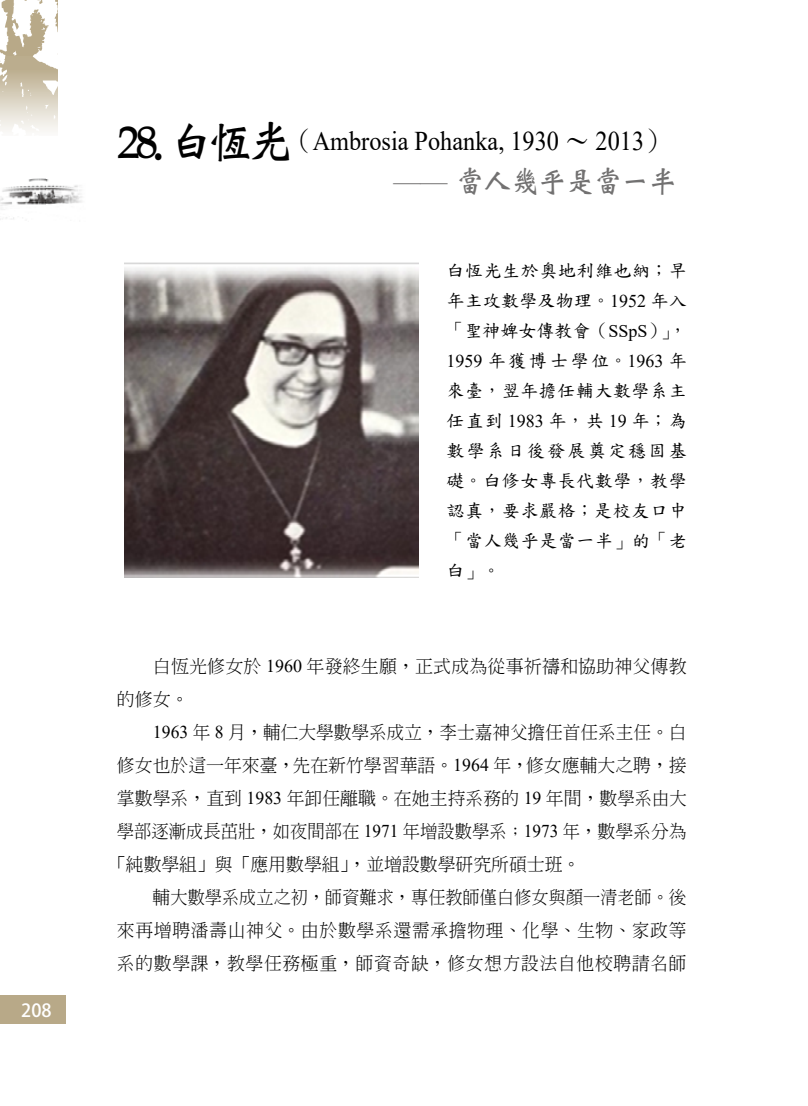
<style>
.page{position:relative;width:808px;height:1106px;background:#fff}
.page>*{position:absolute;margin:0;border:0;box-sizing:border-box;transform-origin:0 0}
.t1{font:30px "DF Wei Bei Md HKP BF";color:#727171;scale:.92 1}
.t2{font:27px "Times New Roman";color:#000;scale:.9 1}
.t3{font:300 18px/33px "Adobe Ming Std";letter-spacing:.005em;color:#000}
.t4{font:18px/30px "DF Kai Shu SB Estd BF";letter-spacing:.03em;color:#000;text-align:justify}
.t5{font:300 18px "Adobe Ming Std";letter-spacing:.035em;color:#000}
.t6{font:300 18px "Adobe Ming Std";letter-spacing:.005em;color:#000;scale:.96 1}
.t7{font:18px "Times New Roman";color:#000}
.t8{font:700 18px "Adobe Fan Heiti Std";color:#fff}
.s1{font-family:"DF Wei Bei Md HKP BF";font-size:48px}
.s2{font-family:"DF Kai Shu SB Estd BF"}
.s3{font-family:"Times New Roman";font-size:27px}
.s4{font-family:"Times New Roman"}
.s5{font-family:"Times New Roman";font-weight:400}
</style>
<div class="page">
<div style="left:0;top:995px;width:66px;height:28px;background:#b8a988"></div>
<svg style="left:0;top:0;width:58px;height:56px"></svg>
<img style="left:0;top:56px;width:58px;height:76px">
<img style="left:0;top:178px;width:72px;height:42px">
<img style="left:48px;top:181px;width:34px;height:22px">
<img style="left:0;top:182px;width:33px;height:22px">
<img style="left:124px;top:263px;width:294px;height:315px">
<p class="t8" style="left:21px;top:999px;width:32px">208</p>
<h2 class="t2" style="left:117px;top:122px;width:614px"><span class="s1">28.白恆光</span><span class="s2">（</span>Ambrosia Pohanka, 1930 <span class="s2">〜</span> 2013<span class="s2">）</span></h2>
<h1 class="t1" style="left:393px;top:166px;width:310px"><span class="s3">——</span> 當人幾乎是當一半</h1>
<p class="t4" style="left:446px;top:255px;width:242px">白恆光生於奧地利維也納；早年主攻數學及物理。<span class="s4">1952</span> 年入「聖神婢女傳教會（<span class="s4">SSpS</span>）」，</p>
<p class="t7" style="left:446px;top:348px;width:242px">1959 <span class="s2">年獲博士學位。</span>1963 <span class="s2">年</span></p>
<p class="t4" style="left:446px;top:375px;width:242px">來臺，翌年擔任輔大數學系主任直到 <span class="s4">1983</span> 年，共 <span class="s4">19</span> 年；為數學系日後發展奠定穩固基礎。白修女專長代數學，教學認真，要求嚴格；是校友口中「當人幾乎是當一半」的「老白」。</p>
<p class="t3" style="left:117px;top:649px;width:571px;text-indent:36px">白恆光修女於 <span class="s5">1960</span> 年發終生願，正式成為從事祈禱和協助神父傳教的修女。</p>
<p class="t3" style="left:153px;top:715px;width:535px"><span class="s5">1963</span> 年 <span class="s5">8</span> 月，輔仁大學數學系成立，李士嘉神父擔任首任系主任。白</p>
<p class="t3" style="left:117px;top:748px;width:571px">修女也於這一年來臺，先在新竹學習華語。<span class="s5">1964</span> 年，修女應輔大之聘，接</p>
<p class="t3" style="left:117px;top:781px;width:571px">掌數學系，直到 <span class="s5">1983</span> 年卸任離職。在她主持系務的 <span class="s5">19</span> 年間，數學系由大</p>
<p class="t6" style="left:117px;top:821px;width:595px">學部逐漸成長茁壯，如夜間部在 <span class="s5">1971</span> 年增設數學系；<span class="s5">1973</span> 年，數學系分為</p>
<p class="t3" style="left:108px;top:847px;width:474px">「純數學組」與「應用數學組」，並增設數學研究所碩士班。</p>
<p class="t3" style="left:153px;top:880px;width:536px">輔大數學系成立之初，師資難求，專任教師僅白修女與顏一清老師。後</p>
<p class="t5" style="left:117px;top:920px;width:571px">來再增聘潘壽山神父。由於數學系還需承擔物理、化學、生物、家政等</p>
<p class="t5" style="left:117px;top:953px;width:571px">系的數學課，教學任務極重，師資奇缺，修女想方設法自他校聘請名師</p>
</div>
